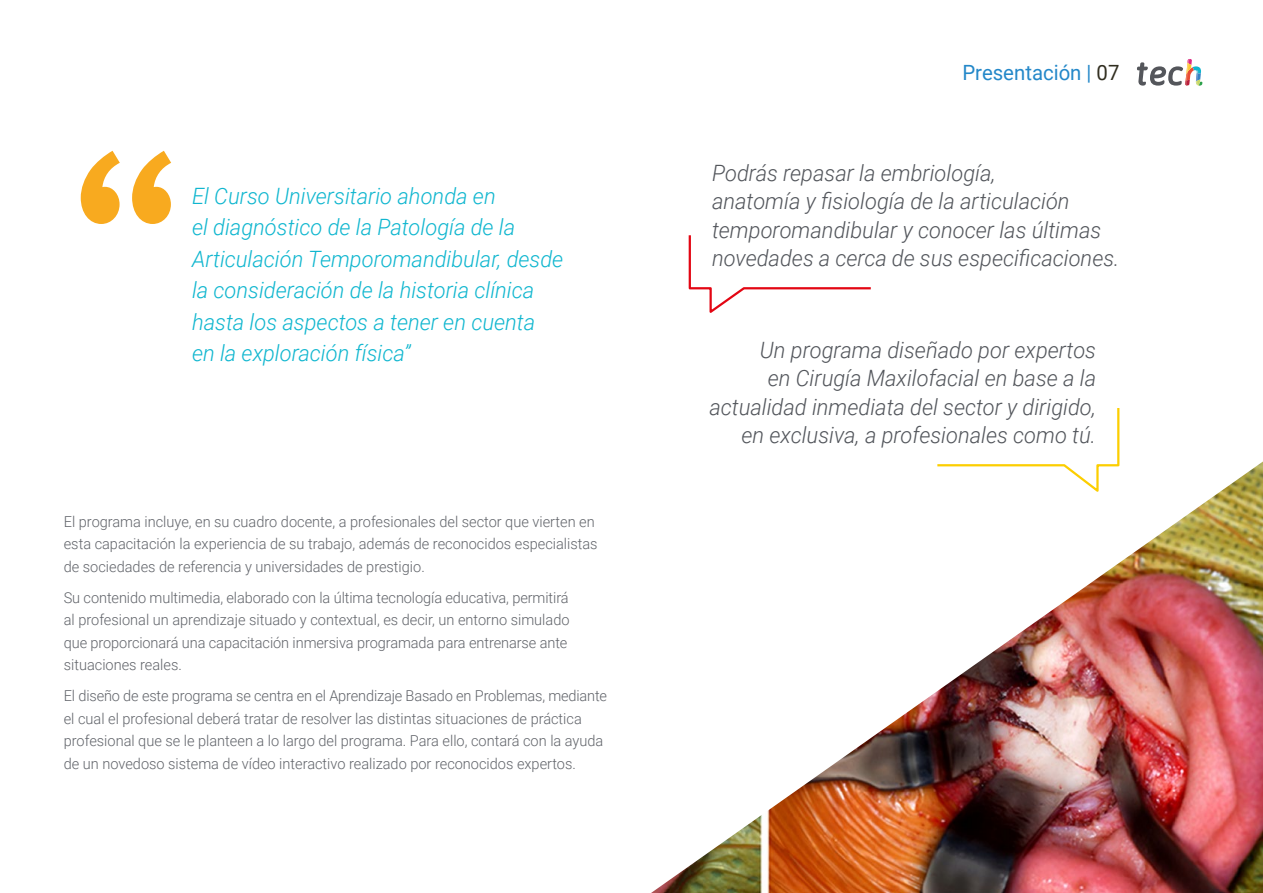
<style>
.page{position:relative;width:1263px;height:893px;background:#fff}
.page>*{position:absolute;margin:0;border:0;box-sizing:border-box;transform-origin:0 0}
.t1{font:italic 300 22.5px/28.5px "Roboto";color:#52555b;text-align:right}
.t2{font:italic 300 22.5px/31.5px "Roboto";color:#0fb6cf}
.t3{font:21px "Roboto";color:#2488c9}
.t4{font:300 15px/22.5px "Roboto";color:#61646a}
.s1{color:#312e20}
</style>
<div class="page">
<svg style="left:81px;top:151px;width:90px;height:73px"></svg>
<img style="left:651px;top:461px;width:612px;height:432px">
<svg style="left:1137px;top:59px;width:65px;height:27px"></svg>
<svg style="left:935px;top:408px;width:185px;height:87px"></svg>
<svg style="left:688px;top:235px;width:183px;height:78px"></svg>
<h1 class="t2" style="left:192px;top:179px;width:373px">El Curso Universitario ahonda en<br>el diagnóstico de la Patología de la Articulación Temporomandibular, desde la consideración de la historia clínica hasta los aspectos a tener en cuenta en la exploración física”</h1>
<p class="t4" style="left:64px;top:509px;width:535px">El programa incluye, en su cuadro docente, a profesionales del sector que vierten en esta capacitación la experiencia de su trabajo, además de reconocidos especialistas de sociedades de referencia y universidades de prestigio.</p>
<p class="t4" style="left:64px;top:585px;width:507px">Su contenido multimedia, elaborado con la última tecnología educativa, permitirá al profesional un aprendizaje situado y contextual, es decir, un entorno simulado que proporcionará una capacitación inmersiva programada para entrenarse ante situaciones reales.</p>
<p class="t4" style="left:64px;top:684px;width:545px">El diseño de este programa se centra en el Aprendizaje Basado en Problemas, mediante el cual el profesional deberá tratar de resolver las distintas situaciones de práctica profesional que se le planteen a lo largo del programa. Para ello, contará con la ayuda de un novedoso sistema de vídeo interactivo realizado por reconocidos expertos.</p>
<h2 class="t3" style="left:962px;top:57px;width:159px">Presentación | <span class="s1">07</span></h2>
<h1 class="t1" style="left:712px;top:157px;width:409px;text-align:left">Podrás repasar la embriología,<br>anatomía y fisiología de la articulación temporomandibular y conocer las últimas novedades a cerca de sus especificaciones.</h1>
<h1 class="t1" style="left:709px;top:335px;width:388px">Un programa diseñado por expertos<br>en Cirugía Maxilofacial en base a la actualidad inmediata del sector y dirigido, en exclusiva, a profesionales como tú.</h1>
</div>
